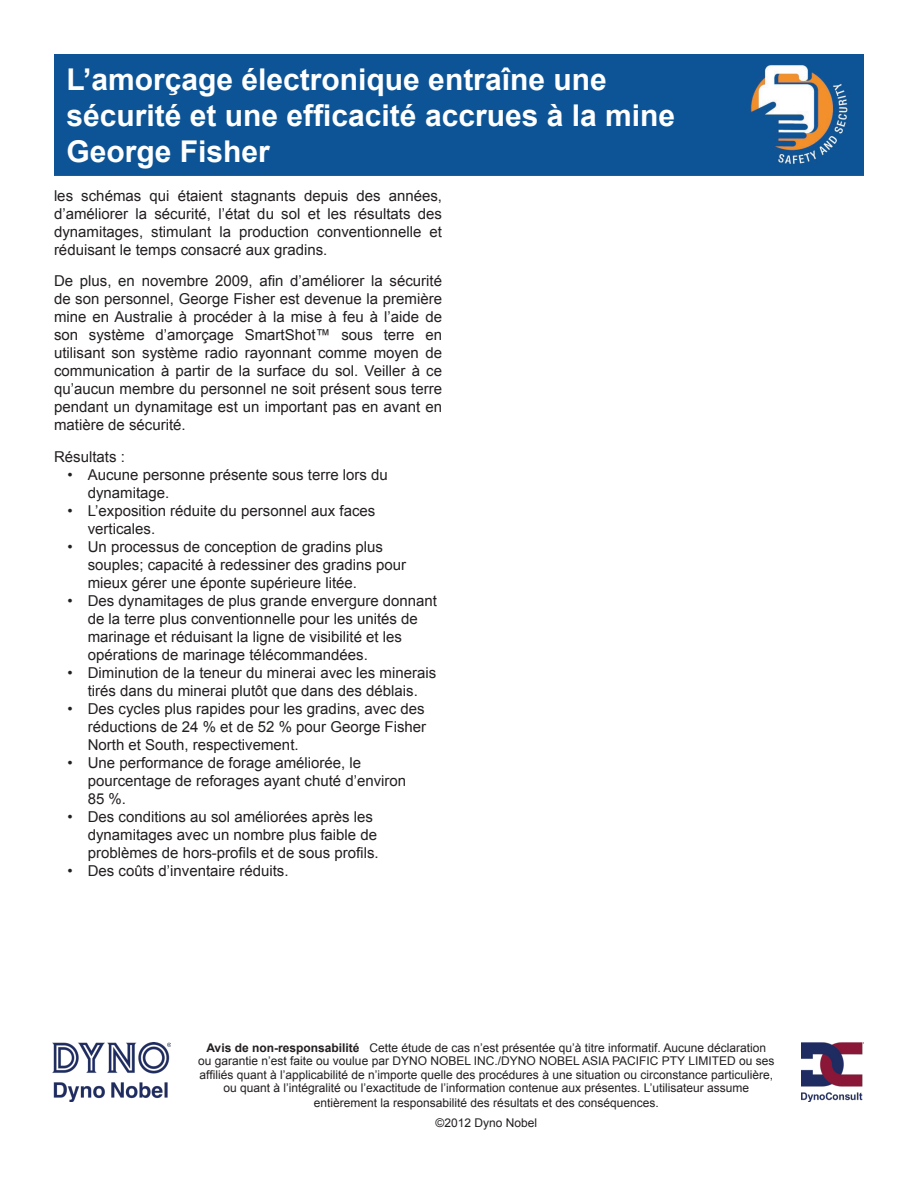
<style>
.page{position:relative;width:918px;height:1188px;background:#fff}
.page>*{position:absolute;margin:0;border:0;box-sizing:border-box;transform-origin:0 0}
.t1{font:700 30px/36px "Arial";color:#fff}
.t2{font:15px/18px "Arial";color:#231f20}
.t3{font:12px/13.8px "Arial";color:#231f20;text-align:center}
.s1{font-weight:700}
</style>
<div class="page">
<div style="left:54px;top:54px;width:810px;height:121px;background:#0d5496"></div>
<img style="left:53px;top:1043px;width:118px;height:58px">
<img style="left:802px;top:1043px;width:62px;height:58px">
<p class="t1" style="left:67px;top:61px;width:610px">L’amorçage électronique entraîne une sécurité et une efficacité accrues à la mine<br>George Fisher</p>
<p class="t2" style="left:54px;top:186px;width:390px;text-align:justify">les schémas qui étaient stagnants depuis des années, d’améliorer la sécurité, l’état du sol et les résultats des dynamitages, stimulant la production conventionnelle et réduisant le temps consacré aux gradins.</p>
<p class="t2" style="left:54px;top:272px;width:390px;text-align:justify">De plus, en novembre 2009, afin d’améliorer la sécurité de son personnel, George Fisher est devenue la première mine en Australie à procéder à la mise à feu à l’aide de son système d’amorçage SmartShot™ sous terre en utilisant son système radio rayonnant comme moyen de communication à partir de la surface du sol. Veiller à ce qu’aucun membre du personnel ne soit présent sous terre pendant un dynamitage est un important pas en avant en matière de sécurité.</p>
<p class="t2" style="left:54px;top:447px;width:72px">Résultats :</p>
<p class="t2" style="left:88px;top:465px;width:302px;text-indent:-20px">• Aucune personne présente sous terre lors du dynamitage.</p>
<p class="t2" style="left:88px;top:501px;width:289px;text-indent:-20px">• L’exposition réduite du personnel aux faces verticales.</p>
<p class="t2" style="left:88px;top:537px;width:320px;text-indent:-20px">• Un processus de conception de gradins plus souples; capacité à redessiner des gradins pour mieux gérer une éponte supérieure litée.</p>
<p class="t2" style="left:88px;top:591px;width:351px;text-indent:-20px">• Des dynamitages de plus grande envergure donnant de la terre plus conventionnelle pour les unités de marinage et réduisant la ligne de visibilité et les opérations de marinage télécommandées.</p>
<p class="t2" style="left:68px;top:663px;width:370px;text-align:center">• Diminution de la teneur du minerai avec les minerais tirés dans du minerai plutôt que dans des déblais.</p>
<p class="t2" style="left:88px;top:699px;width:340px;text-align:justify;text-indent:-20px">• Des cycles plus rapides pour les gradins, avec des réductions de 24 % et de 52 % pour George Fisher North et South, respectivement.</p>
<p class="t2" style="left:88px;top:753px;width:320px;text-indent:-20px">• Une performance de forage améliorée, le pourcentage de reforages ayant chuté d’environ<br>85 %.</p>
<p class="t2" style="left:88px;top:807px;width:292px;text-indent:-20px">• Des conditions au sol améliorées après les dynamitages avec un nombre plus faible de problèmes de hors-profils et de sous profils.</p>
<p class="t2" style="left:68px;top:861px;width:223px">• Des coûts d’inventaire réduits.</p>
<p class="t3" style="left:198px;top:1040px;width:578px"><span class="s1">Avis de non-responsabilité</span> Cette étude de cas n’est présentée qu’à titre informatif. Aucune déclaration<br>ou garantie n’est faite ou voulue par DYNO NOBEL INC./DYNO NOBEL ASIA PACIFIC PTY LIMITED ou ses affiliés quant à l’applicabilité de n’importe quelle des procédures à une situation ou circonstance particulière, ou quant à l’intégralité ou l’exactitude de l’information contenue aux présentes. L’utilisateur assume entièrement la responsabilité des résultats et des conséquences.</p>
<p class="t3" style="left:436px;top:1116px;width:103px">©2012 Dyno Nobel</p>
</div>
